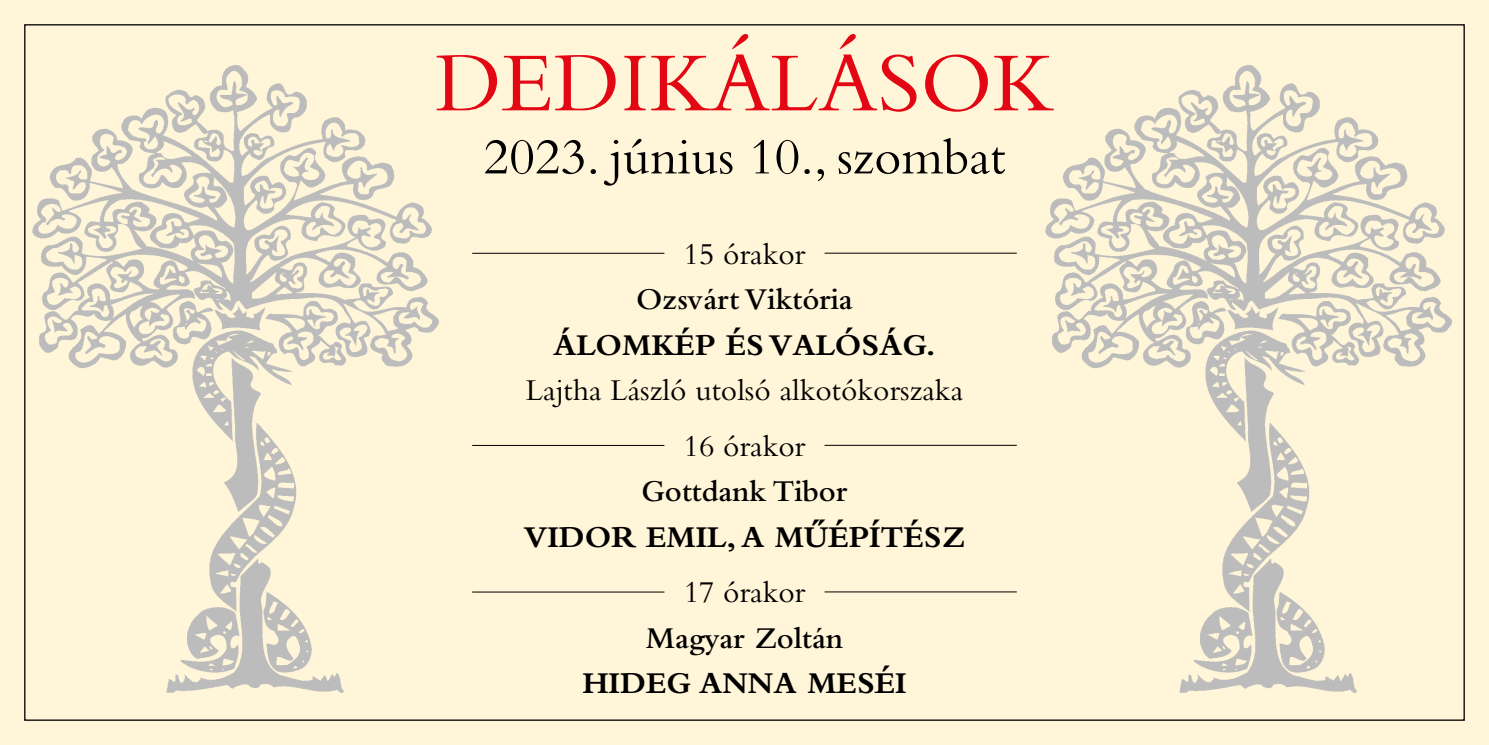
<style>
.page{position:relative;width:1489px;height:745px;background:#fff}
.page>*{position:absolute;margin:0;border:0;box-sizing:border-box;transform-origin:0 0}
.t1{font:87.5px "Bembo Hun Reg";color:#e30613}
.t2{font:52.5px "Bembo Hun Reg";color:#000}
.t3{font:31.5px/55.5px "Bembo Hun Reg";color:#000;text-align:center}
.t4{font:31.5px "Bembo Hun Bol";color:#000}
.t5{font:31.5px "Bembo Hun Sem";color:#000}
</style>
<div class="page">
<div style="left:0;top:0;width:1488px;height:744px;background:#fff5d8"></div>
<hr style="left:472px;top:253px;width:192px;height:1px;background:#000">
<hr style="left:824px;top:252px;width:192px;height:1px;background:#000">
<hr style="left:472px;top:444px;width:192px;height:1px;background:#000">
<hr style="left:824px;top:444px;width:192px;height:1px;background:#000">
<hr style="left:472px;top:591px;width:192px;height:1px;background:#000">
<hr style="left:824px;top:591px;width:192px;height:1px;background:#000">
<img style="left:24px;top:47px;width:415px;height:649px">
<img style="left:1045px;top:65px;width:407px;height:628px">
<h1 class="t1" style="left:435px;top:32px;width:619px">DEDIKÁLÁSOK</h1>
<h2 class="t2" style="left:483px;top:126px;width:523px">2023. június 10., szombat</h2>
<p class="t3" style="left:683px;top:225px;width:123px">15 órakor</p>
<p class="t5" style="left:636px;top:281px;width:218px">Ozsvárt Viktória</p>
<p class="t4" style="left:553px;top:327px;width:384px">ÁLOMKÉP ÉS VALÓSÁG.</p>
<p class="t3" style="left:526px;top:362px;width:439px">Lajtha László utolsó alkotókorszaka<br>16 órakor</p>
<p class="t5" style="left:641px;top:473px;width:207px">Gottdank Tibor</p>
<p class="t4" style="left:523px;top:519px;width:443px">VIDOR EMIL, A MŰÉPÍTÉSZ</p>
<p class="t3" style="left:683px;top:563px;width:123px">17 órakor</p>
<p class="t5" style="left:646px;top:620px;width:199px">Magyar Zoltán</p>
<p class="t4" style="left:582px;top:665px;width:326px">HIDEG ANNA MESÉI</p>
</div>
